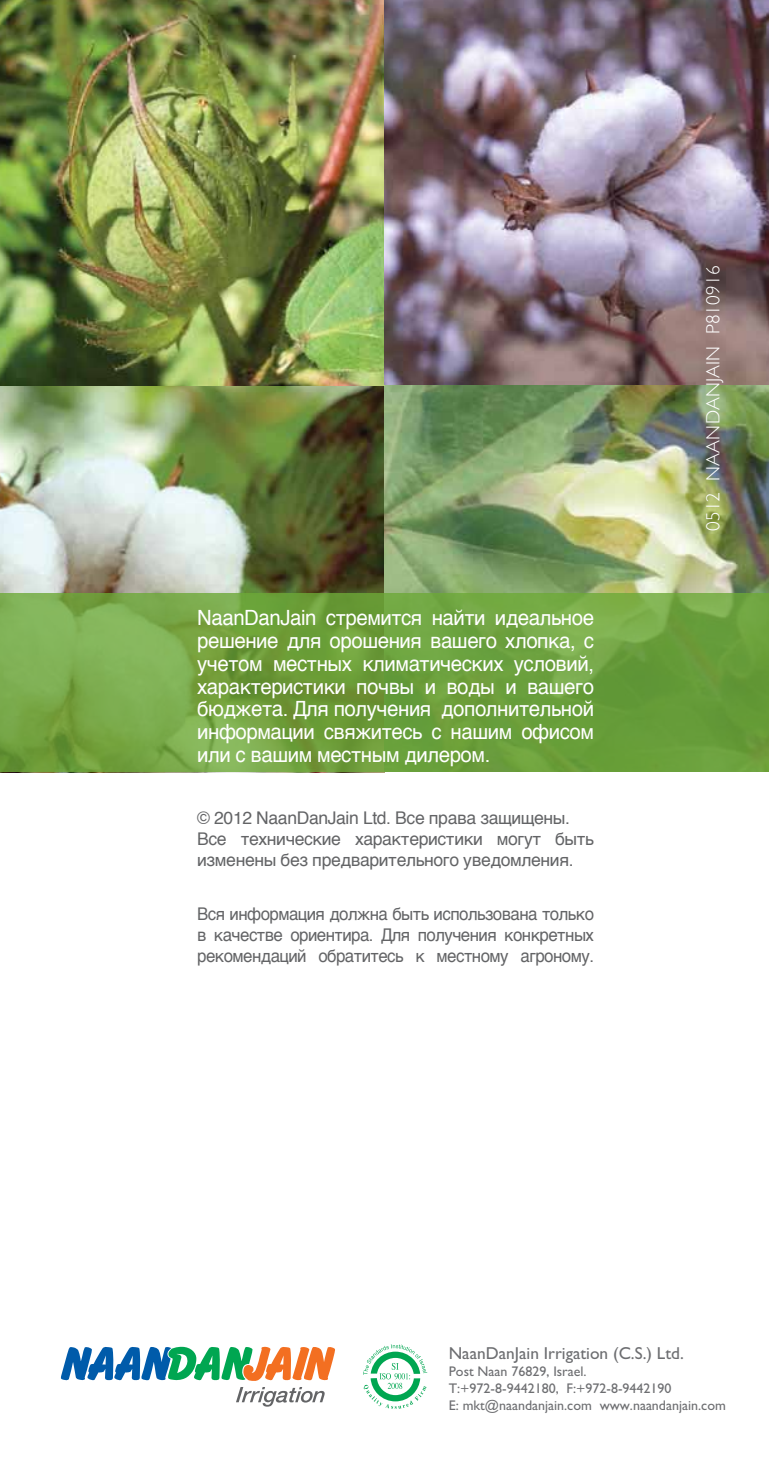
<style>
.page{position:relative;width:769px;height:1474px;background:#fff}
.page>*{position:absolute;margin:0;border:0;box-sizing:border-box;transform-origin:0 0}
.t1{font:21px/22.8px "Helvetica";letter-spacing:-.02em;color:#fff;text-align:justify}
.t2{font:300 19.25px "M Gill Sans";letter-spacing:.01em;color:#fff}
.t3{font:17.5px/21px "Helvetica";letter-spacing:-.02em;color:#636466;text-align:justify;scale:.96 1}
.t4{font:17.5px/21px "Helvetica";letter-spacing:-.02em;color:#636466}
.t5{font:17.32px "M Gill Sans";color:#6d6e71}
.t6{font:14px/16.8px "M Gill Sans";color:#6d6e71}
</style>
<div class="page">
<img style="left:0;top:386px;width:769px;height:207px">
<img style="left:0;top:0;width:769px;height:386px">
<svg style="left:0;top:593px;width:769px;height:179px;background:#71a341"></svg>
<svg style="left:363px;top:1344px;width:64px;height:64px"></svg>
<svg style="left:61px;top:1346px;width:274px;height:60px"></svg>
<p class="t1" style="left:197px;top:607px;width:398px">NaanDanJain стремится найти идеальное решение для орошения вашего хлопка, с учетом местных климатических условий, характеристики почвы и воды и вашего бюджета. Для получения дополнительной информации свяжитесь с нашим офисом или с вашим местным дилером.</p>
<p class="t4" style="left:197px;top:807px;width:398px">© 2012 NaanDanJain Ltd. Все права защищены.<br>Все технические характеристики могут быть изменены без предварительного уведомления.</p>
<p class="t3" style="left:197px;top:903px;width:415px">Вся информация должна быть использована только в качестве ориентира. Для получения конкретных рекомендаций обратитесь к местному агроному.</p>
<p class="t2" style="left:703px;top:531px;width:267px;rotate:-90deg">0512 NAANDANJAIN P810916</p>
<p class="t5" style="left:449px;top:1343px;width:236px">NaanDanJain Irrigation (C.S.) Ltd.</p>
<p class="t6" style="left:449px;top:1362px;width:279px">Post Naan 76829, Israel.<br>T:+972-8-9442180, F:+972-8-9442190<br>E: mkt@naandanjain.com www.naandanjain.com</p>
</div>
